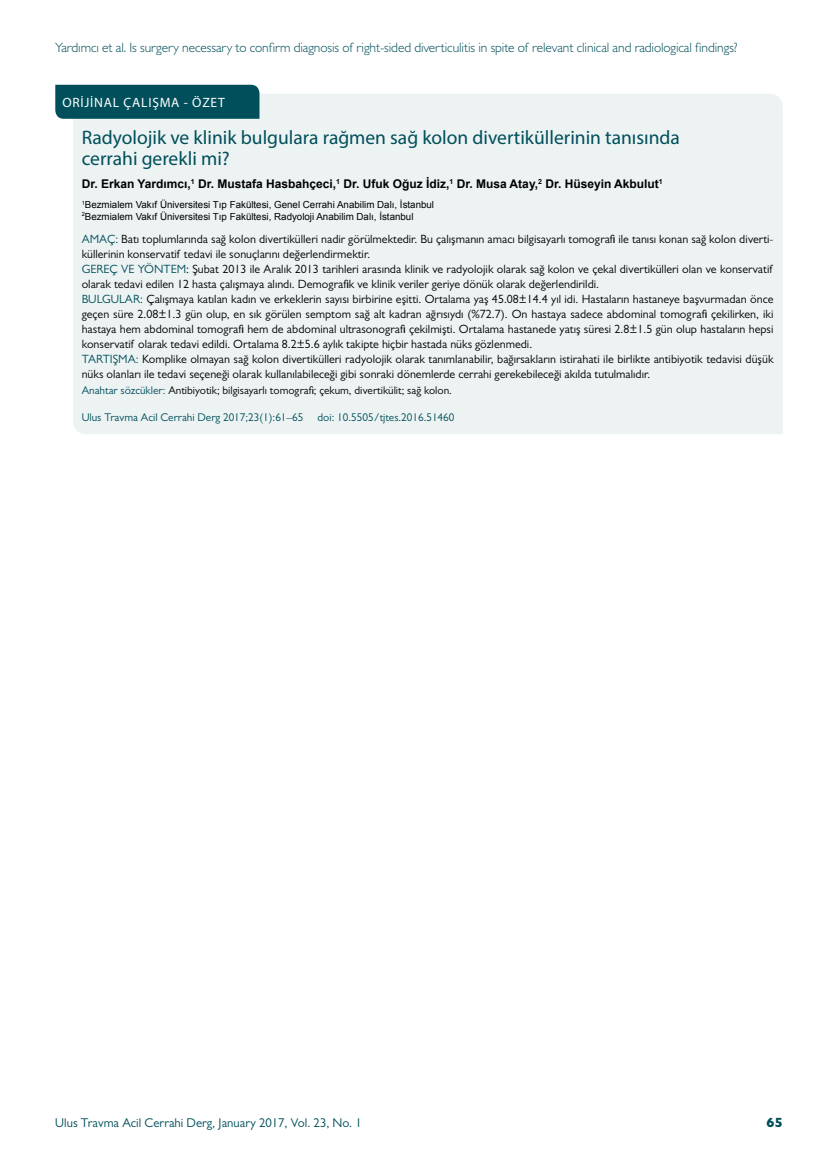
<style>
.page{position:relative;width:838px;height:1170px;background:#fff}
.page>*{position:absolute;margin:0;border:0;box-sizing:border-box;transform-origin:0 0}
.t1{font:19.5px/21px "Myriad Pro";color:#004f5a}
.t2{font:300 13.5px "Gill Sans MT Pro";letter-spacing:-.005em;color:#004f5a}
.t3{font:13.5px "Myriad Pro";letter-spacing:.055em;color:#fff}
.t4{font:800 13.5px "Gill Sans MT Pro";color:#004f5a}
.t5{font:12.75px "Gill Sans MT Pro";color:#004f5a}
.t6{font:12px/15px "Gill Sans MT Pro";color:#000}
.t7{font:700 12px "Arial";color:#000}
.t8{font:11.25px "Gill Sans MT Pro";color:#000}
.t9{font:11.25px "Gill Sans MT Pro";color:#004f5a}
.t10{font:9.75px/11.7px "Arial";color:#000}
.s1{color:#004f5a}
</style>
<div class="page">
<div style="left:73px;top:94px;width:709px;height:340px;background:#edf3f3"></div>
<div style="left:55px;top:85px;width:204px;height:34px;background:#004f5a"></div>
<p class="t2" style="left:55px;top:39px;width:684px">Yardımcı et al. Is surgery necessary to confirm diagnosis of right-sided diverticulitis in spite of relevant clinical and radiological findings?</p>
<p class="t3" style="left:62px;top:94px;width:164px">ORİJİNAL ÇALIŞMA - ÖZET</p>
<h1 class="t1" style="left:82px;top:126px;width:600px">Radyolojik ve klinik bulgulara rağmen sağ kolon divertiküllerinin tanısında cerrahi gerekli mi?</h1>
<p class="t7" style="left:82px;top:175px;width:582px">Dr. Erkan Yardımcı,<sup>1</sup> Dr. Mustafa Hasbahçeci,<sup>1</sup> Dr. Ufuk Oğuz İdiz,<sup>1</sup> Dr. Musa Atay,<sup>2</sup> Dr. Hüseyin Akbulut<sup>1</sup></p>
<p class="t10" style="left:82px;top:199px;width:354px"><sup>1</sup>Bezmialem Vakıf Üniversitesi Tıp Fakültesi, Genel Cerrahi Anabilim Dalı, İstanbul<br><sup>2</sup>Bezmialem Vakıf Üniversitesi Tıp Fakültesi, Radyoloji Anabilim Dalı, İstanbul</p>
<p class="t6" style="left:82px;top:231px;width:693px"><span class="s1">AMAÇ:</span> Batı toplumlarında sağ kolon divertikülleri nadir görülmektedir. Bu çalışmanın amacı bilgisayarlı tomografi ile tanısı konan sağ kolon diverti&shy;küllerinin konservatif tedavi ile sonuçlarını değerlendirmektir.<br><span class="s1">GEREÇ VE YÖNTEM</span>: Şubat 2013 ile Aralık 2013 tarihleri arasında klinik ve radyolojik olarak sağ kolon ve çekal divertikülleri olan ve konservatif olarak tedavi edilen 12 hasta çalışmaya alındı. Demografik ve klinik veriler geriye dönük olarak değerlendirildi.<br><span class="s1">BULGULAR:</span> Çalışmaya katılan kadın ve erkeklerin sayısı birbirine eşitti. Ortalama yaş 45.08±14.4 yıl idi. Hastaların hastaneye başvurmadan önce geçen süre 2.08±1.3 gün olup, en sık görülen semptom sağ alt kadran ağrısıydı (%72.7). On hastaya sadece abdominal tomografi çekilirken, iki hastaya hem abdominal tomografi hem de abdominal ultrasonografi çekilmişti. Ortalama hastanede yatış süresi 2.8±1.5 gün olup hastaların hepsi konservatif olarak tedavi edildi. Ortalama 8.2±5.6 aylık takipte hiçbir hastada nüks gözlenmedi.<br><span class="s1">TARTIŞMA:</span> Komplike olmayan sağ kolon divertikülleri radyolojik olarak tanımlanabilir, bağırsakların istirahati ile birlikte antibiyotik tedavisi düşük nüks olanları ile tedavi seçeneği olarak kullanılabileceği gibi sonraki dönemlerde cerrahi gerekebileceği akılda tutulmalıdır.</p>
<p class="t8" style="left:82px;top:383px;width:372px"><span class="s1">Anahtar sözcükler:</span> Antibiyotik; bilgisayarlı tomografi; çekum, divertikülit; sağ kolon.</p>
<p class="t9" style="left:82px;top:410px;width:223px">Ulus Travma Acil Cerrahi Derg 2017;23(1):61–65</p>
<p class="t9" style="left:317px;top:410px;width:138px">doi: 10.5505/tjtes.2016.51460</p>
<p class="t5" style="left:55px;top:1115px;width:308px">Ulus Travma Acil Cerrahi Derg, January 2017, Vol. 23, No. 1</p>
<p class="t4" style="left:766px;top:1114px;width:18px">65</p>
</div>
